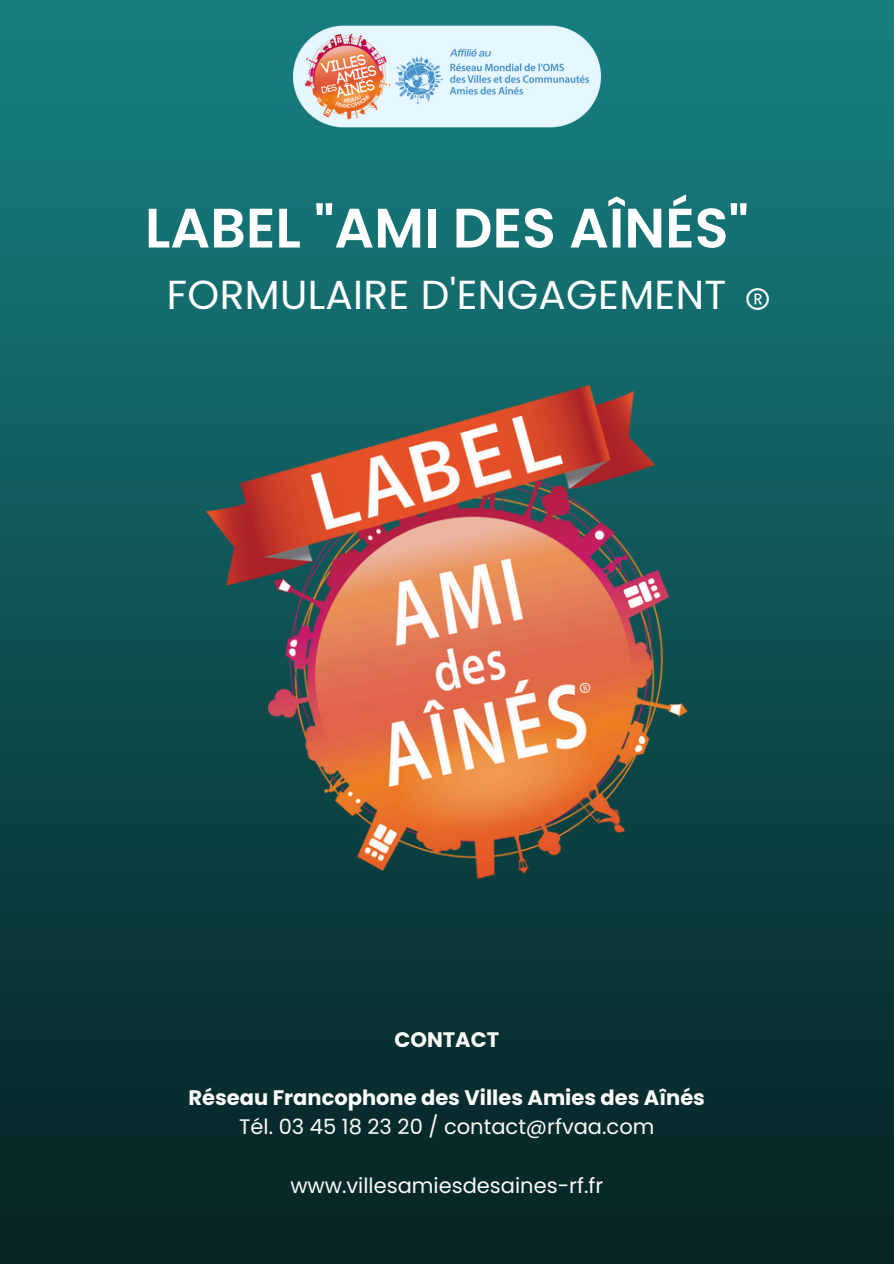
<style>
.page{position:relative;width:894px;height:1264px;background:#fff}
.page>*{position:absolute;margin:0;border:0;box-sizing:border-box;transform-origin:0 0}
.t1{font:600 55.5px "Poppins";color:#fff}
.t2{font:40.5px "Poppins";letter-spacing:.01em;color:#fff}
.t3{font:34.65px "Glacial Indifference";color:#fff}
.t4{font:21px "Poppins";color:#fbfbf9}
.t5{font:700 21px "Poppins";color:#fbfbf9}
</style>
<div class="page">
<img style="left:0;top:0;width:893px;height:1263px">
<img style="left:206px;top:385px;width:481px;height:493px">
<img style="left:286px;top:23px;width:322px;height:106px">
<svg style="left:578px;top:681px;width:13px;height:12px"></svg>
<h1 class="t1" style="left:145px;top:189px;width:605px">LABEL "AMI DES AÎNÉS"</h1>
<p class="t2" style="left:167px;top:267px;width:561px">FORMULAIRE D'ENGAGEMENT</p>
<p class="t3" style="left:744px;top:278px;width:27px">®</p>
<p class="t5" style="left:394px;top:1024px;width:106px">CONTACT</p>
<p class="t5" style="left:188px;top:1083px;width:517px">Réseau Francophone des Villes Amies des Aînés</p>
<h2 class="t4" style="left:239px;top:1112px;width:416px">Tél. 03 45 18 23 20 / contact@rfvaa.com</h2>
<p class="t4" style="left:290px;top:1170px;width:314px">www.villesamiesdesaines-rf.fr</p>
</div>
